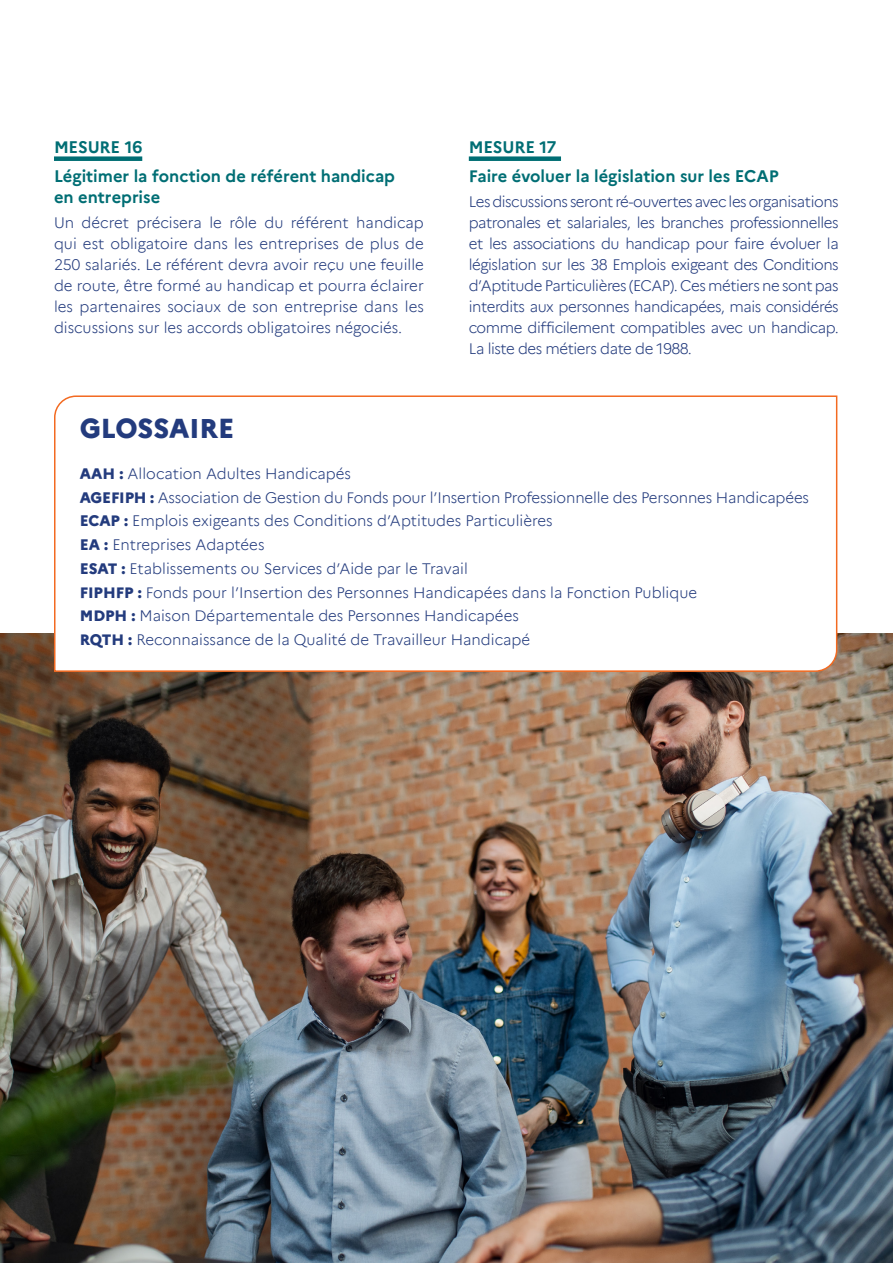
<style>
.page{position:relative;width:893px;height:1263px;background:#fff}
.page>*{position:absolute;margin:0;border:0;box-sizing:border-box;transform-origin:0 0}
.t1{font:800 27px "Marianne";color:#233b7d}
.t2{font:700 16.5px/29.5px "Marianne";color:#006e74}
.t3{font:300 15px/21px "Marianne";color:#233b7d;text-align:justify}
.s1{font-weight:800}
</style>
<div class="page">
<img style="left:0;top:634px;width:893px;height:629px">
<svg style="left:53px;top:395px;width:785px;height:278px"></svg>
<div style="left:54px;top:156px;width:88px;height:5px;background:#006e74"></div>
<div style="left:469px;top:156px;width:92px;height:5px;background:#006e74"></div>
<p class="t2" style="left:54px;top:131px;width:343px">MESURE 16<br>Légitimer la fonction de référent handicap</p>
<p class="t2" style="left:54px;top:181px;width:108px">en entreprise</p>
<p class="t3" style="left:54px;top:211px;width:371px">Un décret précisera le rôle du référent handicap qui est obligatoire dans les entreprises de plus de 250 salariés. Le référent devra avoir reçu une feuille de route, être formé au handicap et pourra éclairer les partenaires sociaux de son entreprise dans les discussions sur les accords obligatoires négociés.</p>
<p class="t2" style="left:469px;top:131px;width:311px">MESURE 17<br>Faire évoluer la législation sur les ECAP</p>
<p class="t3" style="left:469px;top:190px;width:371px">Les discussions seront ré-ouvertes avec les organisations patronales et salariales, les branches professionnelles et les associations du handicap pour faire évoluer la législation sur les 38 Emplois exigeant des Conditions d’Aptitude Particulières (ECAP). Ces métiers ne sont pas interdits aux personnes handicapées, mais considérés comme difficilement compatibles avec un handicap.<br>La liste des métiers date de 1988.</p>
<h1 class="t1" style="left:80px;top:407px;width:156px">GLOSSAIRE</h1>
<p class="t3" style="left:80px;top:460px;width:731px;line-height:23.7px;text-align:left"><span class="s1">AAH :</span> Allocation Adultes Handicapés<br><span class="s1">AGEFIPH :</span> Association de Gestion du Fonds pour l’Insertion Professionnelle des Personnes Handicapées <span class="s1">ECAP :</span> Emplois exigeants des Conditions d’Aptitudes Particulières<br><span class="s1">EA :</span> Entreprises Adaptées<br><span class="s1">ESAT :</span> Etablissements ou Services d’Aide par le Travail<br><span class="s1">FIPHFP :</span> Fonds pour l’Insertion des Personnes Handicapées dans la Fonction Publique<br><span class="s1">MDPH :</span> Maison Départementale des Personnes Handicapées<br><span class="s1">RQTH :</span> Reconnaissance de la Qualité de Travailleur Handicapé</p>
</div>
